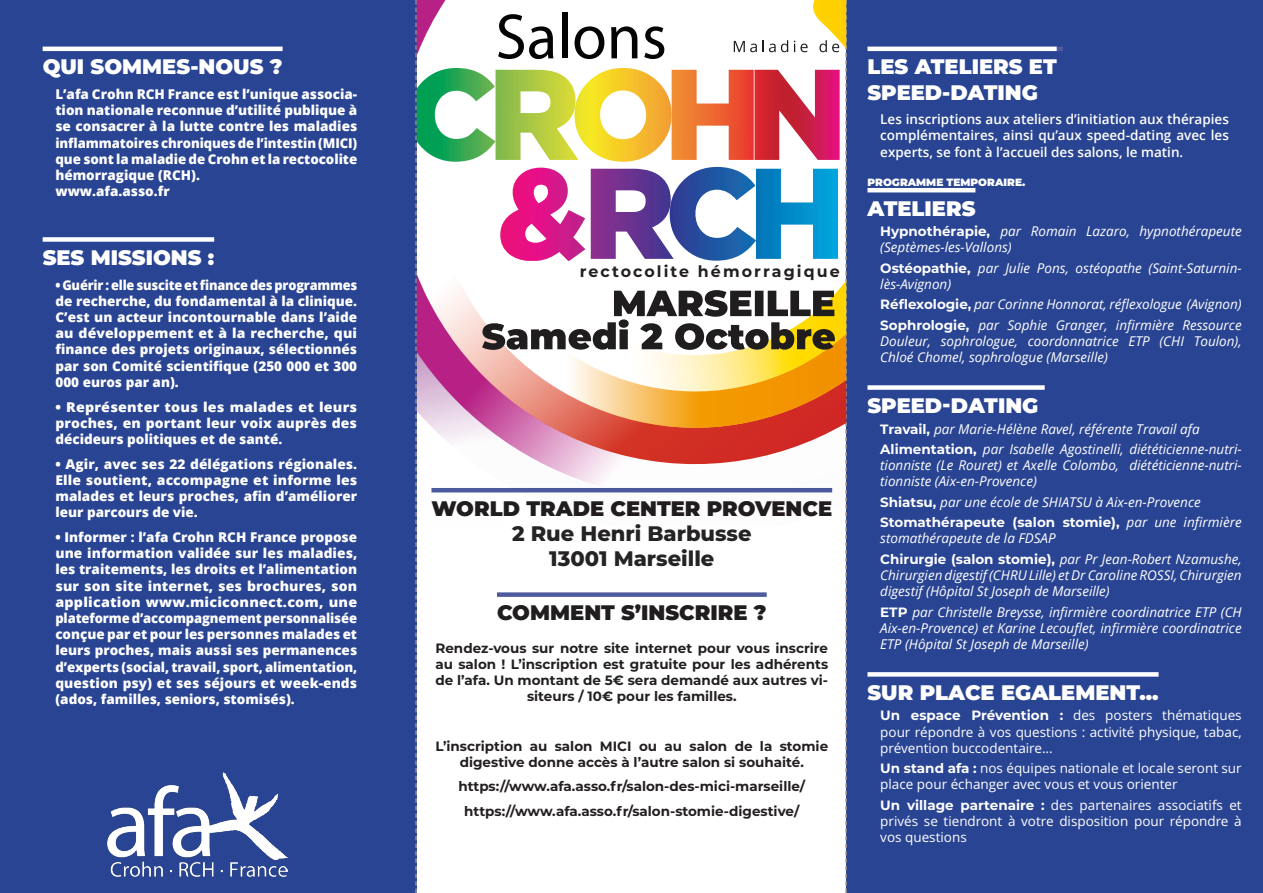
<style>
.page{position:relative;width:1263px;height:893px;background:#fff}
.page>*{position:absolute;margin:0;border:0;box-sizing:border-box;transform-origin:0 0}
.t1{font:900 21px "Montserrat";color:#fff}
.t2{font:900 21px "Montserrat";color:#201d1e}
.t3{font:800 21px "Montserrat";color:#252323}
.t4{font:700 15.9px "Montserrat";letter-spacing:.13em;color:#231f20}
.t5{font:italic 13.5px/16.2px "Open Sans";color:#fff;text-align:justify}
.t6{font:800 13.5px/16.2px "Open Sans";color:#fff;text-align:justify}
.t7{font:700 13.5px/16.2px "Montserrat";color:#231f20;text-align:center}
.t8{font:13.5px/16.2px "Open Sans";color:#fff;text-align:justify}
.t9{font:800 13.5px/16.2px "Open Sans";color:#fff;text-align:justify;scale:.95 1}
.t10{font:600 13.5px/16.2px "Open Sans";color:#fff;text-align:justify}
.t11{font:800 13.5px/16.2px "Open Sans";color:#fff;text-align:justify;scale:1.06 1}
.t12{font:900 10.5px "Montserrat";color:#fff}
.s1{font-family:"Montserrat";font-weight:700;font-style:normal}
.s2{font-family:"Montserrat";font-weight:700}
</style>
<div class="page">
<div style="left:0;top:0;width:417px;height:893px;background:#294492"></div>
<div style="left:847px;top:0;width:416px;height:893px;background:#294492"></div>
<img style="left:108px;top:772px;width:180px;height:105px">
<hr style="left:43px;top:47px;width:240px;height:4px;background:#fff">
<div style="left:43px;top:237px;width:171px;height:5px;background:#fff"></div>
<hr style="left:867px;top:47px;width:190px;height:4px;background:#fff">
<svg style="left:1057px;top:47px;width:6px;height:4px"></svg>
<hr style="left:867px;top:188px;width:108px;height:4px;background:#fff">
<div style="left:867px;top:385px;width:178px;height:5px;background:#fff"></div>
<div style="left:867px;top:672px;width:291px;height:5px;background:#fff"></div>
<svg style="left:415px;top:0;width:432px;height:893px"></svg>
<p class="t1" style="left:43px;top:51px;width:241px">QUI SOMMES-NOUS ?</p>
<p class="t6" style="left:55px;top:85px;width:303px">L’afa Crohn RCH France est l’unique associa&shy;tion nationale reconnue d’utilité publique à se consacrer à la lutte contre les maladies inflammatoires chroniques de l’intestin (MICI) que sont la maladie de Crohn et la rectocolite hémorragique (RCH).</p>
<p class="t6" style="left:55px;top:183px;width:116px">www.afa.asso.fr</p>
<p class="t1" style="left:43px;top:242px;width:173px">SES MISSIONS :</p>
<p class="t9" style="left:55px;top:276px;width:319px">• Guérir : elle suscite et finance des programmes de recherche, du fondamental à la clinique.<br>C’est un acteur incontournable dans l’aide au développement et à la recherche, qui finance des projets originaux, sélectionnés par son Comité scientifique (250 000 et 300<br>000 euros par an).</p>
<p class="t11" style="left:55px;top:398px;width:286px">• Représenter tous les malades et leurs proches, en portant leur voix auprès des décideurs politiques et de santé.</p>
<p class="t6" style="left:55px;top:455px;width:303px">• Agir, avec ses 22 délégations régionales.<br>Elle soutient, accompagne et informe les malades et leurs proches, afin d’améliorer leur parcours de vie.</p>
<p class="t6" style="left:55px;top:528px;width:303px">• Informer : l’afa Crohn RCH France propose une information validée sur les maladies, les traitements, les droits et l’alimentation sur son site internet, ses brochures, son application www.miciconnect.com, une plateforme d’accompagnement personnalisée conçue par et pour les personnes malades et leurs proches, mais aussi ses permanences d’experts (social, travail, sport, alimentation, question psy) et ses séjours et week-ends (ados, familles, seniors, stomisés).</p>
<p class="t4" style="left:580px;top:260px;width:261px">rectocolite hémorragique</p>
<p class="t2" style="left:431px;top:492px;width:402px">WORLD TRADE CENTER PROVENCE</p>
<p class="t3" style="left:512px;top:518px;width:241px">2 Rue Henri Barbusse</p>
<p class="t3" style="left:549px;top:543px;width:167px">13001 Marseille</p>
<p class="t2" style="left:497px;top:597px;width:271px">COMMENT S’INSCRIRE ?</p>
<p class="t7" style="left:435px;top:639px;width:394px">Rendez-vous sur notre site internet pour vous inscrire au salon ! L’inscription est gratuite pour les adhérents de l’afa. Un montant de 5€ sera demandé aux autres vi&shy;siteurs / 10€ pour les familles.</p>
<p class="t7" style="left:435px;top:737px;width:394px">L’inscription au salon MICI ou au salon de la stomie digestive donne accès à l’autre salon si souhaité.</p>
<p class="t7" style="left:458px;top:778px;width:348px">https://www.afa.asso.fr/salon-des-mici-marseille/</p>
<p class="t7" style="left:464px;top:803px;width:337px">https://www.afa.asso.fr/salon-stomie-digestive/</p>
<p class="t1" style="left:867px;top:51px;width:191px">LES ATELIERS ET</p>
<p class="t1" style="left:867px;top:76px;width:172px">SPEED-DATING</p>
<p class="t10" style="left:880px;top:111px;width:350px">Les inscriptions aux ateliers d’initiation aux thérapies complémentaires, ainsi qu’aux speed-dating avec les experts, se font à l’accueil des salons, le matin.</p>
<p class="t12" style="left:867px;top:175px;width:159px">PROGRAMME TEMPORAIRE.</p>
<p class="t1" style="left:867px;top:192px;width:109px">ATELIERS</p>
<p class="t5" style="left:880px;top:223px;width:363px"><span class="s1">Hypnothérapie,</span> par Romain Lazaro, hypnothérapeute (Septèmes-les-Vallons)</p>
<p class="t5" style="left:880px;top:259px;width:363px"><span class="s1">Ostéopathie,</span> par Julie Pons, ostéopathe (Saint-Saturnin&shy;lès-Avignon)</p>
<p class="t5" style="left:880px;top:296px;width:363px"><span class="s1">Réflexologie,</span> par Corinne Honnorat, réflexologue (Avignon)</p>
<p class="t5" style="left:880px;top:317px;width:363px"><span class="s1">Sophrologie,</span> par Sophie Granger, infirmière Ressource Douleur, sophrologue, coordonnatrice ETP (CHI Toulon), Chloé Chomel, sophrologue (Marseille)</p>
<p class="t1" style="left:867px;top:390px;width:172px">SPEED-DATING</p>
<p class="t5" style="left:880px;top:420px;width:321px"><span class="s1">Travail,</span> par Marie-Hélène Ravel, référente Travail afa</p>
<p class="t5" style="left:880px;top:441px;width:363px"><span class="s1">Alimentation,</span> par Isabelle Agostinelli, diététicienne-nutri&shy;tionniste (Le Rouret) et Axelle Colombo, diététicienne-nutri&shy;tionniste (Aix-en-Provence)</p>
<p class="t5" style="left:880px;top:493px;width:322px"><span class="s1">Shiatsu,</span> par une école de SHIATSU à Aix-en-Provence</p>
<p class="t5" style="left:880px;top:514px;width:363px"><span class="s1">Stomathérapeute (salon stomie),</span> par une infirmière stomathérapeute de la FDSAP</p>
<p class="t5" style="left:880px;top:551px;width:363px"><span class="s1">Chirurgie (salon stomie),</span> par Pr Jean-Robert Nzamushe, Chirurgien digestif (CHRU Lille) et Dr Caroline ROSSI, Chirurgien digestif (Hôpital St Joseph de Marseille)</p>
<p class="t5" style="left:880px;top:603px;width:363px"><span class="s1">ETP</span> par Christelle Breysse, infirmière coordinatrice ETP (CH Aix-en-Provence) et Karine Lecouflet, infirmière coordinatrice ETP (Hôpital St Joseph de Marseille)</p>
<p class="t1" style="left:867px;top:677px;width:293px">SUR PLACE EGALEMENT...</p>
<p class="t8" style="left:880px;top:707px;width:363px"><span class="s2">Un espace Prévention :</span> des posters thématiques pour répondre à vos questions : activité physique, tabac, prévention buccodentaire...</p>
<p class="t8" style="left:880px;top:760px;width:363px"><span class="s2">Un stand afa :</span> nos équipes nationale et locale seront sur place pour échanger avec vous et vous orienter</p>
<p class="t8" style="left:880px;top:796px;width:363px"><span class="s2">Un village partenaire :</span> des partenaires associatifs et privés se tiendront à votre disposition pour répondre à vos questions</p>
</div>
